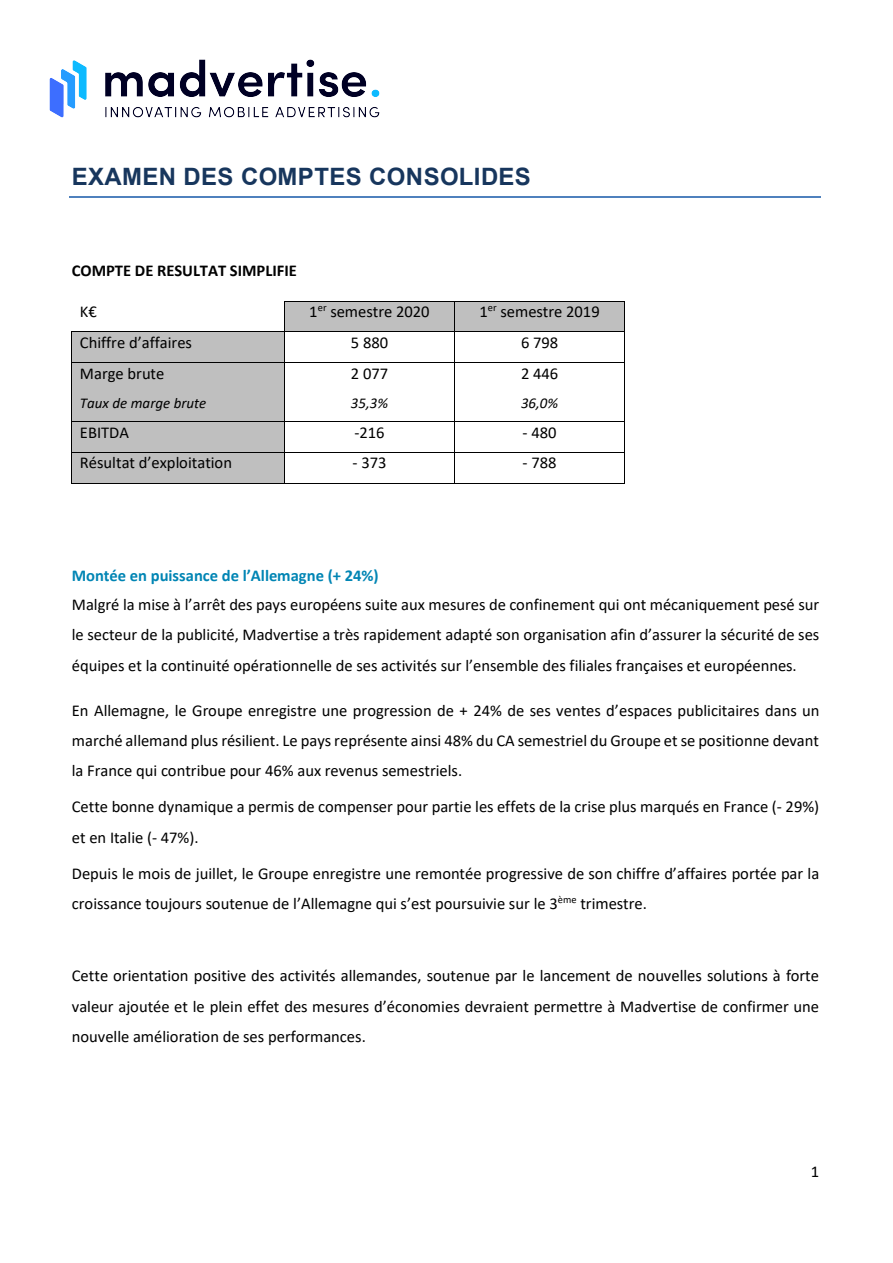
<style>
.page{position:relative;width:893px;height:1263px;background:#fff}
.page>*{position:absolute;margin:0;border:0;box-sizing:border-box;transform-origin:0 0}
.t1{font:700 24px "Arial";letter-spacing:.015em;color:#17365d}
.t2{font:16.5px/30.3px "Calibri";color:#000;text-align:justify}
.t3{font:700 16.5px "Calibri";color:#0085b4}
.t4{font:700 16.5px "Calibri";color:#000}
.t5{font:italic 15px "Calibri";letter-spacing:.005em;color:#000}
</style>
<div class="page">
<hr style="left:70px;top:196px;width:751px;height:1px;background:#4f81bd">
<div style="left:285px;top:301px;width:169px;height:31px;background:#bfbfbf"></div>
<div style="left:455px;top:301px;width:169px;height:31px;background:#bfbfbf"></div>
<hr style="left:285px;top:301px;width:169px;height:1px;background:#000">
<hr style="left:455px;top:301px;width:169px;height:1px;background:#000">
<hr style="left:284px;top:301px;width:1px;height:31px;background:#000">
<hr style="left:454px;top:301px;width:1px;height:31px;background:#000">
<hr style="left:624px;top:301px;width:1px;height:31px;background:#000">
<div style="left:72px;top:332px;width:212px;height:31px;background:#bfbfbf"></div>
<hr style="left:73px;top:332px;width:211px;height:1px;background:#000">
<hr style="left:285px;top:332px;width:169px;height:1px;background:#000">
<hr style="left:455px;top:332px;width:169px;height:1px;background:#000">
<hr style="left:71px;top:332px;width:1px;height:31px;background:#000">
<hr style="left:284px;top:332px;width:1px;height:31px;background:#000">
<hr style="left:454px;top:332px;width:1px;height:31px;background:#000">
<hr style="left:624px;top:332px;width:1px;height:31px;background:#000">
<div style="left:72px;top:363px;width:212px;height:58px;background:#bfbfbf"></div>
<hr style="left:72px;top:363px;width:212px;height:1px;background:#000">
<hr style="left:285px;top:363px;width:169px;height:1px;background:#000">
<hr style="left:455px;top:363px;width:169px;height:1px;background:#000">
<hr style="left:71px;top:363px;width:1px;height:58px;background:#000">
<hr style="left:284px;top:363px;width:1px;height:58px;background:#000">
<hr style="left:454px;top:363px;width:1px;height:58px;background:#000">
<hr style="left:624px;top:363px;width:1px;height:58px;background:#000">
<div style="left:72px;top:422px;width:212px;height:30px;background:#bfbfbf"></div>
<hr style="left:72px;top:421px;width:212px;height:1px;background:#000">
<hr style="left:285px;top:421px;width:169px;height:1px;background:#000">
<hr style="left:455px;top:421px;width:169px;height:1px;background:#000">
<hr style="left:71px;top:422px;width:1px;height:30px;background:#000">
<hr style="left:284px;top:422px;width:1px;height:30px;background:#000">
<hr style="left:454px;top:422px;width:1px;height:30px;background:#000">
<hr style="left:624px;top:422px;width:1px;height:30px;background:#000">
<div style="left:72px;top:453px;width:212px;height:30px;background:#bfbfbf"></div>
<hr style="left:72px;top:452px;width:212px;height:1px;background:#000">
<hr style="left:285px;top:452px;width:169px;height:1px;background:#000">
<hr style="left:455px;top:452px;width:169px;height:1px;background:#000">
<hr style="left:71px;top:453px;width:1px;height:30px;background:#000">
<hr style="left:72px;top:483px;width:212px;height:1px;background:#000">
<hr style="left:284px;top:453px;width:1px;height:30px;background:#000">
<hr style="left:285px;top:483px;width:169px;height:1px;background:#000">
<hr style="left:454px;top:453px;width:1px;height:30px;background:#000">
<hr style="left:455px;top:483px;width:169px;height:1px;background:#000">
<hr style="left:624px;top:453px;width:1px;height:30px;background:#000">
<img style="left:49px;top:59px;width:331px;height:59px">
<h1 class="t1" style="left:72px;top:160px;width:461px">EXAMEN DES COMPTES CONSOLIDES</h1>
<p class="t4" style="left:72px;top:259px;width:227px">COMPTE DE RESULTAT SIMPLIFIE</p>
<p class="t2" style="left:80px;top:296px;width:19px">K€</p>
<p class="t2" style="left:309px;top:296px;width:122px">1<sup>er</sup> semestre 2020</p>
<p class="t2" style="left:479px;top:296px;width:122px">1<sup>er</sup> semestre 2019</p>
<p class="t2" style="left:80px;top:327px;width:114px">Chiffre d’affaires</p>
<p class="t2" style="left:351px;top:327px;width:39px">5 880</p>
<p class="t2" style="left:521px;top:327px;width:39px">6 798</p>
<p class="t2" style="left:80px;top:358px;width:86px">Marge brute</p>
<p class="t5" style="left:80px;top:393px;width:128px">Taux de marge brute</p>
<p class="t2" style="left:351px;top:358px;width:39px">2 077</p>
<p class="t5" style="left:351px;top:393px;width:39px">35,3%</p>
<p class="t2" style="left:521px;top:358px;width:39px">2 446</p>
<p class="t5" style="left:521px;top:393px;width:39px">36,0%</p>
<p class="t2" style="left:80px;top:416px;width:51px">EBITDA</p>
<p class="t2" style="left:354px;top:416px;width:32px">-216</p>
<p class="t2" style="left:523px;top:416px;width:35px">- 480</p>
<p class="t2" style="left:80px;top:447px;width:154px">Résultat d’exploitation</p>
<p class="t2" style="left:353px;top:447px;width:35px">- 373</p>
<p class="t2" style="left:523px;top:447px;width:35px">- 788</p>
<p class="t3" style="left:72px;top:564px;width:308px">Montée en puissance de l’Allemagne (+ 24%)</p>
<p class="t2" style="left:72px;top:589px;width:749px">Malgré la mise à l’arrêt des pays européens suite aux mesures de confinement qui ont mécaniquement pesé sur le secteur de la publicité, Madvertise a très rapidement adapté son organisation afin d’assurer la sécurité de ses équipes et la continuité opérationnelle de ses activités sur l’ensemble des filiales françaises et européennes.</p>
<p class="t2" style="left:72px;top:695px;width:749px">En Allemagne, le Groupe enregistre une progression de + 24% de ses ventes d’espaces publicitaires dans un marché allemand plus résilient. Le pays représente ainsi 48% du CA semestriel du Groupe et se positionne devant la France qui contribue pour 46% aux revenus semestriels.</p>
<p class="t2" style="left:72px;top:791px;width:749px">Cette bonne dynamique a permis de compenser pour partie les effets de la crise plus marqués en France (- 29%) et en Italie (- 47%).</p>
<p class="t2" style="left:72px;top:858px;width:749px">Depuis le mois de juillet, le Groupe enregistre une remontée progressive de son chiffre d’affaires portée par la croissance toujours soutenue de l’Allemagne qui s’est poursuivie sur le 3<sup>ème</sup> trimestre.</p>
<p class="t2" style="left:72px;top:960px;width:749px">Cette orientation positive des activités allemandes, soutenue par le lancement de nouvelles solutions à forte valeur ajoutée et le plein effet des mesures d’économies devraient permettre à Madvertise de confirmer une nouvelle amélioration de ses performances.</p>
<p class="t2" style="left:811px;top:1155px;width:10px">1</p>
</div>
